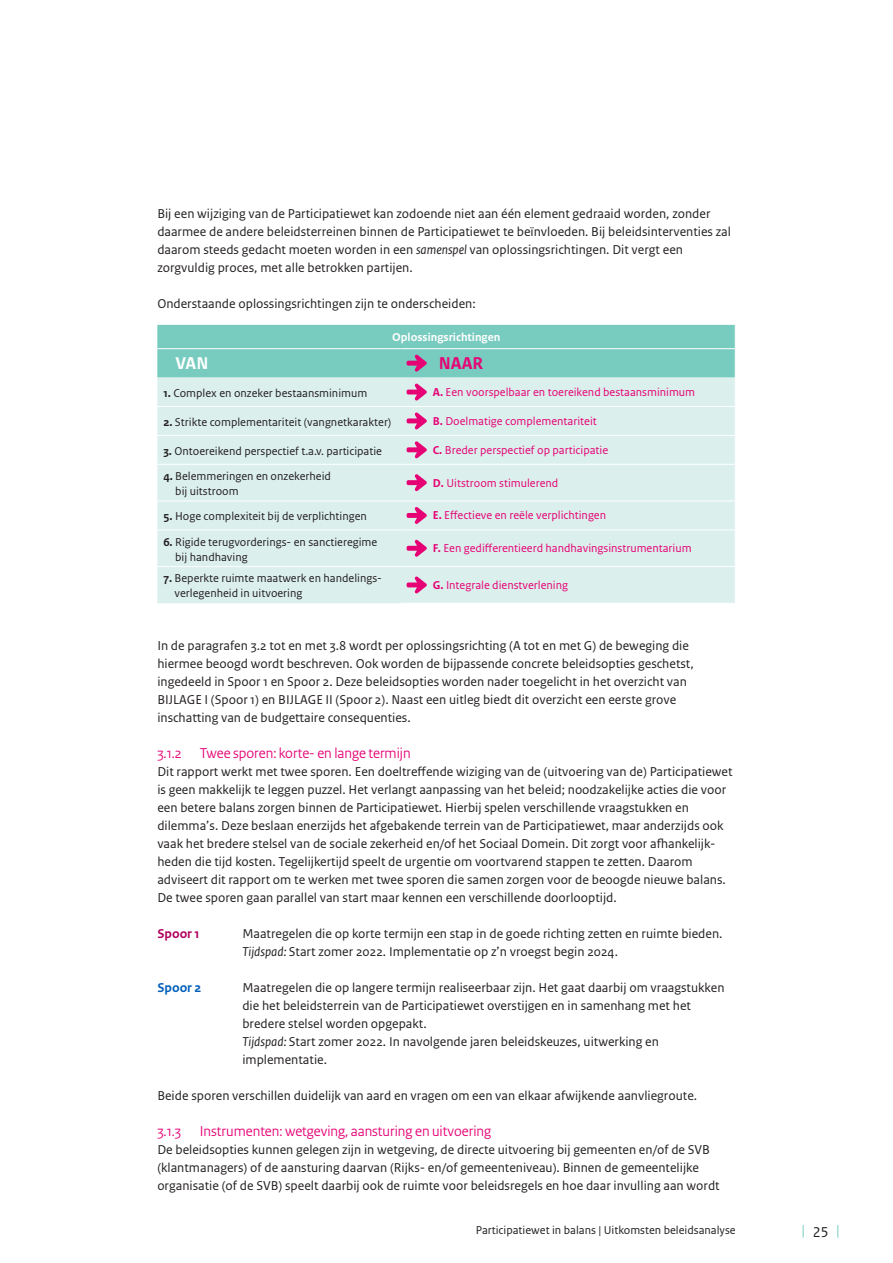
<style>
.page{position:relative;width:893px;height:1263px;background:#fff}
.page>*{position:absolute;margin:0;border:0;box-sizing:border-box;transform-origin:0 0}
.Tabel_kop{font:700 18px "Rijksoverheid Sans Text";color:#e60275}
.Tabel_kop-2{font:700 18px "Rijksoverheid Sans Text";color:#fff}
.t1{font:15px "Rijksoverheid Sans Heading";color:#e60275}
.t2{font:15px "Rijksoverheid Sans Text";color:#78cbbf}
.P_RO_Broodtekst_Sans{font:13.5px/18px "Rijksoverheid Sans Text";color:#231f20}
.P_RO_Broodtekst_Sans-2{font:700 13.5px "Rijksoverheid Sans Text";color:#b10060}
.P_RO_Broodtekst_Sans-3{font:700 13.5px "Rijksoverheid Sans Text";color:#005fb9}
.Tabel_body{font:12px/15px "Rijksoverheid Sans Text";color:#231f20}
.Tabel_body-2{font:12px "Rijksoverheid Sans Text";color:#e60275}
.Tabel_kop-3{font:700 12px "Rijksoverheid Sans Text";color:#fff}
.s1{font-style:italic}
.s2{font-weight:700}
.s3{color:#231f20}
</style>
<div class="page">
<div style="left:157px;top:465px;width:578px;height:138px;background:#dbefec"></div>
<hr style="left:157px;top:501px;width:244px;height:1px;background:#fff">
<hr style="left:401px;top:501px;width:335px;height:1px;background:#fff">
<hr style="left:157px;top:529px;width:244px;height:1px;background:#fff">
<hr style="left:401px;top:529px;width:335px;height:1px;background:#fff">
<hr style="left:157px;top:566px;width:244px;height:1px;background:#fff">
<hr style="left:401px;top:566px;width:335px;height:1px;background:#fff">
<svg style="left:157px;top:325px;width:579px;height:139px;background:#b7e0da"></svg>
<svg style="left:407px;top:474px;width:20px;height:17px"></svg>
<svg style="left:407px;top:507px;width:20px;height:17px"></svg>
<svg style="left:407px;top:540px;width:20px;height:17px"></svg>
<svg style="left:407px;top:576px;width:20px;height:17px"></svg>
<p class="P_RO_Broodtekst_Sans" style="left:157px;top:205px;width:575px">Bij een wijziging van de Participatiewet kan zodoende niet aan één element gedraaid worden, zonder daarmee de andere beleidsterreinen binnen de Participatiewet te beïnvloeden. Bij beleidsinterventies zal daarom steeds gedacht moeten worden in een <span class="s1">samenspel</span> van oplossingsrichtingen. Dit vergt een zorgvuldig proces, met alle betrokken partijen.</p>
<p class="P_RO_Broodtekst_Sans" style="left:157px;top:295px;width:320px">Onderstaande oplossingsrichtingen zijn te onderscheiden:</p>
<p class="Tabel_kop-3" style="left:392px;top:330px;width:110px">Oplossingsrichtingen</p>
<p class="Tabel_kop-2" style="left:175px;top:353px;width:35px">VAN</p>
<p class="Tabel_kop" style="left:439px;top:353px;width:46px">NAAR</p>
<p class="Tabel_body" style="left:163px;top:386px;width:205px"><span class="s2">1.</span> Complex en onzeker bestaansminimum</p>
<p class="Tabel_body-2" style="left:433px;top:385px;width:264px"><span class="s2">A.</span> Een voorspelbaar en toereikend bestaansminimum</p>
<p class="Tabel_body" style="left:163px;top:415px;width:230px"><span class="s2">2.</span> Strikte complementariteit (vangnetkarakter)</p>
<p class="Tabel_body-2" style="left:433px;top:414px;width:166px"><span class="s2">B.</span> Doelmatige complementariteit</p>
<p class="Tabel_body" style="left:163px;top:443px;width:220px"><span class="s2">3.</span> Ontoereikend perspectief t.a.v. participatie</p>
<p class="Tabel_body-2" style="left:433px;top:443px;width:177px"><span class="s2">C.</span> Breder perspectief op participatie</p>
<p class="Tabel_body" style="left:175px;top:469px;width:157px;text-indent:-12px"><span class="s2">4.</span> Belemmeringen en onzekerheid bij uitstroom</p>
<p class="Tabel_body-2" style="left:433px;top:476px;width:127px"><span class="s2">D.</span> Uitstroom stimulerend</p>
<p class="Tabel_body" style="left:163px;top:509px;width:205px"><span class="s2">5.</span> Hoge complexiteit bij de verplichtingen</p>
<p class="Tabel_body-2" style="left:433px;top:509px;width:175px"><span class="s2">E.</span> Effectieve en reële verplichtingen</p>
<p class="Tabel_body" style="left:175px;top:534px;width:204px;text-indent:-12px"><span class="s2">6.</span> Rigide terugvorderings- en sanctieregime bij handhaving</p>
<p class="Tabel_body-2" style="left:433px;top:541px;width:260px"><span class="s2">F.</span> Een gedifferentieerd handhavingsinstrumentarium</p>
<p class="Tabel_body" style="left:175px;top:571px;width:207px;text-indent:-11px"><span class="s2">7.</span> Beperkte ruimte maatwerk en handelings&shy;verlegenheid in uitvoering</p>
<p class="Tabel_body-2" style="left:433px;top:578px;width:137px"><span class="s2">G.</span> Integrale dienstverlening</p>
<p class="P_RO_Broodtekst_Sans" style="left:157px;top:637px;width:538px">In de paragrafen 3.2 tot en met 3.8 wordt per oplossingsrichting (A tot en met G) de beweging die hiermee beoogd wordt beschreven. Ook worden de bijpassende concrete beleidsopties geschetst, ingedeeld in Spoor 1 en Spoor 2. Deze beleidsopties worden nader toegelicht in het overzicht van BIJLAGE I (Spoor 1) en BIJLAGE II (Spoor 2). Naast een uitleg biedt dit overzicht een eerste grove inschatting van de budgettaire consequenties.</p>
<p class="t1" style="left:157px;top:744px;width:255px">3.1.2 Twee sporen: korte- en lange termijn</p>
<p class="P_RO_Broodtekst_Sans" style="left:157px;top:763px;width:577px">Dit rapport werkt met twee sporen. Een doeltreffende wiziging van de (uitvoering van de) Participatiewet is geen makkelijk te leggen puzzel. Het verlangt aanpassing van het beleid; noodzakelijke acties die voor een betere balans zorgen binnen de Participatiewet. Hierbij spelen verschillende vraagstukken en dilemma’s. Deze beslaan enerzijds het afgebakende terrein van de Participatiewet, maar anderzijds ook vaak het bredere stelsel van de sociale zekerheid en/of het Sociaal Domein. Dit zorgt voor afhankelijk&shy;heden die tijd kosten. Tegelijkertijd speelt de urgentie om voortvarend stappen te zetten. Daarom adviseert dit rapport om te werken met twee sporen die samen zorgen voor de beoogde nieuwe balans.<br>De twee sporen gaan parallel van start maar kennen een verschillende doorlooptijd.</p>
<p class="P_RO_Broodtekst_Sans-2" style="left:157px;top:926px;width:44px">Spoor 1</p>
<p class="P_RO_Broodtekst_Sans" style="left:242px;top:925px;width:482px">Maatregelen die op korte termijn een stap in de goede richting zetten en ruimte bieden.<br><span class="s1">Tijdspad:</span> Start zomer 2022. Implementatie op z’n vroegst begin 2024.</p>
<p class="P_RO_Broodtekst_Sans-3" style="left:157px;top:980px;width:45px">Spoor 2</p>
<p class="P_RO_Broodtekst_Sans" style="left:242px;top:979px;width:484px">Maatregelen die op langere termijn realiseerbaar zijn. Het gaat daarbij om vraagstukken die het beleidsterrein van de Participatiewet overstijgen en in samenhang met het bredere stelsel worden opgepakt.<br><span class="s1">Tijdspad:</span> Start zomer 2022. In navolgende jaren beleidskeuzes, uitwerking en implementatie.</p>
<p class="P_RO_Broodtekst_Sans" style="left:157px;top:1087px;width:541px">Beide sporen verschillen duidelijk van aard en vragen om een van elkaar afwijkende aanvliegroute.</p>
<p class="t1" style="left:157px;top:1122px;width:335px">3.1.3 Instrumenten: wetgeving, aansturing en uitvoering</p>
<p class="P_RO_Broodtekst_Sans" style="left:157px;top:1141px;width:564px">De beleidsopties kunnen gelegen zijn in wetgeving, de directe uitvoering bij gemeenten en/of de SVB (klantmanagers) of de aansturing daarvan (Rijks- en/of gemeenteniveau). Binnen de gemeentelijke organisatie (of de SVB) speelt daarbij ook de ruimte voor beleidsregels en hoe daar invulling aan wordt</p>
<p class="Tabel_body" style="left:476px;top:1223px;width:261px">Participatiewet in balans | Uitkomsten beleidsanalyse</p>
<p class="t2" style="left:802px;top:1222px;width:40px">|<span class="s3">25</span>|</p>
</div>
